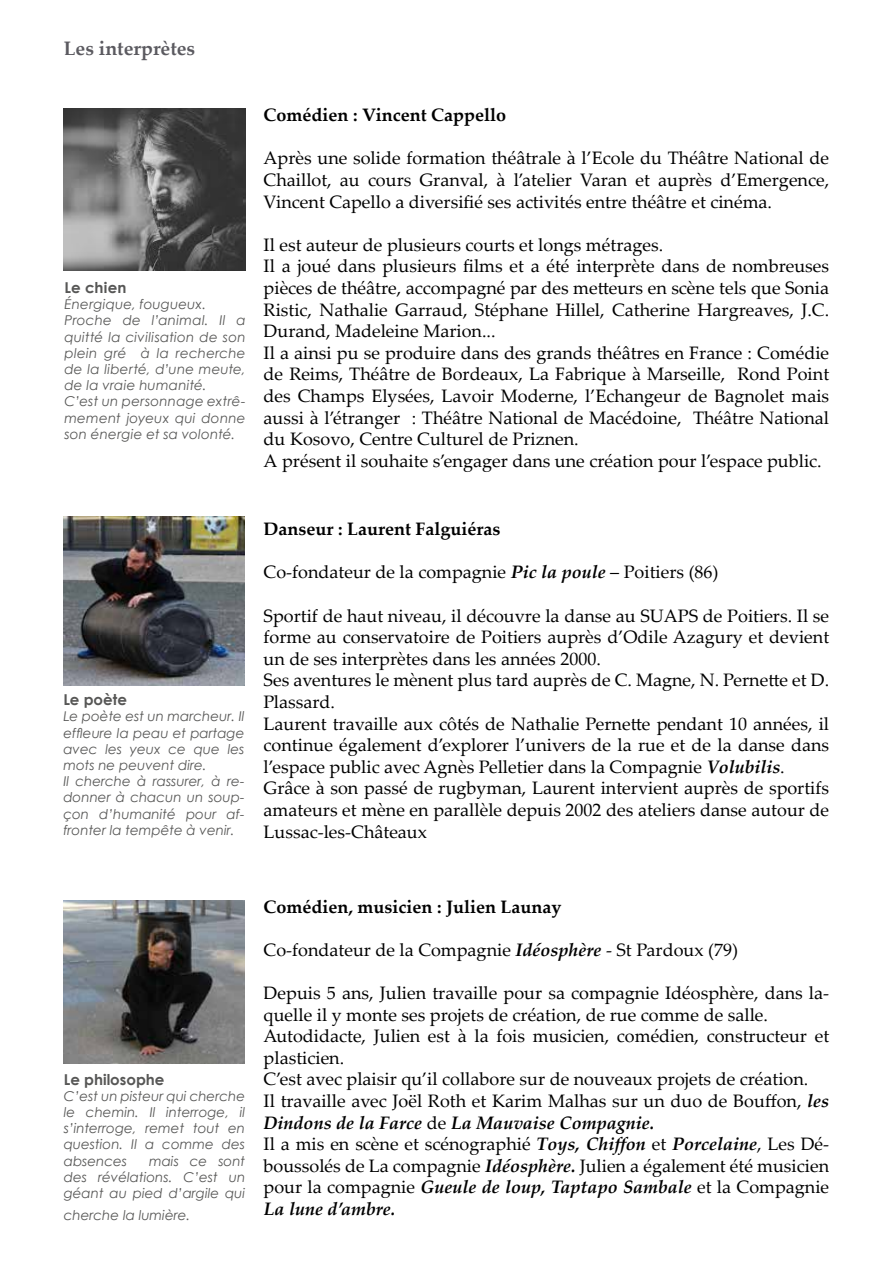
<style>
.page{position:relative;width:893px;height:1263px;background:#fff}
.page>*{position:absolute;margin:0;border:0;box-sizing:border-box;transform-origin:0 0}
.t1{font:700 19.5px "Palatino Linotype";color:#5b5a60}
.t2{font:18px/21.6px "Palatino Linotype";color:#000}
.t3{font:700 18px "Palatino Linotype";color:#000}
.t4{font:700 15px "Century Gothic";color:#575756}
.t5{font:italic 13.5px/16.2px "Century Gothic";color:#575756}
.s1{font-weight:700;font-style:italic}
</style>
<div class="page">
<img style="left:63px;top:108px;width:183px;height:162px">
<img style="left:63px;top:516px;width:182px;height:170px">
<img style="left:63px;top:900px;width:181px;height:163px">
<p class="t1" style="left:64px;top:34px;width:133px">Les interprètes</p>
<p class="t4" style="left:64px;top:276px;width:63px">Le chien</p>
<p class="t5" style="left:64px;top:296px;width:183px">Énergique, fougueux.<br>Proche de l’animal. Il a quitté la civilisation de son plein gré à la recherche de la liberté, d’une meute, de la vraie humanité.<br>C’est un personnage extrê&shy;mement joyeux qui donne son énergie et sa volonté.</p>
<p class="t3" style="left:264px;top:102px;width:244px">Comédien : Vincent Cappello</p>
<p class="t2" style="left:264px;top:147px;width:567px;text-align:justify">Après une solide formation théâtrale à l’Ecole du Théâtre National de Chaillot, au cours Granval, à l’atelier Varan et auprès d’Emergence, Vincent Capello a diversifié ses activités entre théâtre et cinéma.</p>
<p class="t2" style="left:264px;top:233px;width:567px">Il est auteur de plusieurs courts et longs métrages.<br>Il a joué dans plusieurs films et a été interprète dans de nombreuses pièces de théâtre, accompagné par des metteurs en scène tels que Sonia Ristic, Nathalie Garraud, Stéphane Hillel, Catherine Hargreaves, J.C.<br>Durand, Madeleine Marion...<br>Il a ainsi pu se produire dans des grands théâtres en France : Comédie de Reims, Théâtre de Bordeaux, La Fabrique à Marseille, Rond Point des Champs Elysées, Lavoir Moderne, l’Echangeur de Bagnolet mais aussi à l’étranger : Théâtre National de Macédoine, Théâtre National du Kosovo, Centre Culturel de Priznen.<br>A présent il souhaite s’engager dans une création pour l’espace public.</p>
<p class="t4" style="left:63px;top:688px;width:65px">Le poète</p>
<p class="t5" style="left:63px;top:708px;width:183px">Le poète est un marcheur. Il effleure la peau et partage avec les yeux ce que les mots ne peuvent dire.<br>Il cherche à rassurer, à re&shy;donner à chacun un soup&shy;çon d’humanité pour af&shy;fronter la tempête à venir.</p>
<p class="t3" style="left:264px;top:516px;width:238px">Danseur : Laurent Falguiéras</p>
<p class="t2" style="left:264px;top:561px;width:456px">Co-fondateur de la compagnie <span class="s1">Pic la poule</span> – Poitiers (86)</p>
<p class="t2" style="left:264px;top:604px;width:567px">Sportif de haut niveau, il découvre la danse au SUAPS de Poitiers. Il se forme au conservatoire de Poitiers auprès d’Odile Azagury et devient un de ses interprètes dans les années 2000.<br>Ses aventures le mènent plus tard auprès de C. Magne, N. Pernette et D.<br>Plassard.<br>Laurent travaille aux côtés de Nathalie Pernette pendant 10 années, il continue également d’explorer l’univers de la rue et de la danse dans l’espace public avec Agnès Pelletier dans la Compagnie <span class="s1">Volubilis</span>.<br>Grâce à son passé de rugbyman, Laurent intervient auprès de sportifs amateurs et mène en parallèle depuis 2002 des ateliers danse autour de Lussac-les-Châteaux</p>
<p class="t4" style="left:64px;top:1068px;width:102px">Le philosophe</p>
<p class="t5" style="left:64px;top:1087px;width:183px;text-align:justify">C’est un pisteur qui cherche le chemin. Il interroge, il s’interroge, remet tout en question. Il a comme des absences</p>
<p class="t5" style="left:64px;top:1152px;width:183px;text-align:justify;text-indent:85px">mais ce sont des révélations. C’est un géant au pied d’argile qui</p>
<p class="t5" style="left:64px;top:1206px;width:128px">cherche la lumière.</p>
<p class="t3" style="left:264px;top:894px;width:299px">Comédien, musicien : Julien Launay</p>
<p class="t2" style="left:264px;top:938px;width:476px">Co-fondateur de la Compagnie <span class="s1">Idéosphère</span> - St Pardoux (79)</p>
<p class="t2" style="left:264px;top:981px;width:567px">Depuis 5 ans, Julien travaille pour sa compagnie Idéosphère, dans la&shy;quelle il y monte ses projets de création, de rue comme de salle.<br>Autodidacte, Julien est à la fois musicien, comédien, constructeur et plasticien.<br>C’est avec plaisir qu’il collabore sur de nouveaux projets de création.<br>Il travaille avec Joël Roth et Karim Malhas sur un duo de Bouffon, <span class="s1">les Dindons de la Farce</span> de <span class="s1">La Mauvaise Compagnie.<br></span>Il a mis en scène et scénographié <span class="s1">Toys, Chiffon</span> et <span class="s1">Porcelaine</span>, Les Dé&shy;boussolés de La compagnie <span class="s1">Idéosphère.</span> Julien a également été musicien pour la compagnie <span class="s1">Gueule de loup, Taptapo Sambale</span> et la Compagnie <span class="s1">La lune d’ambre.</span></p>
</div>
